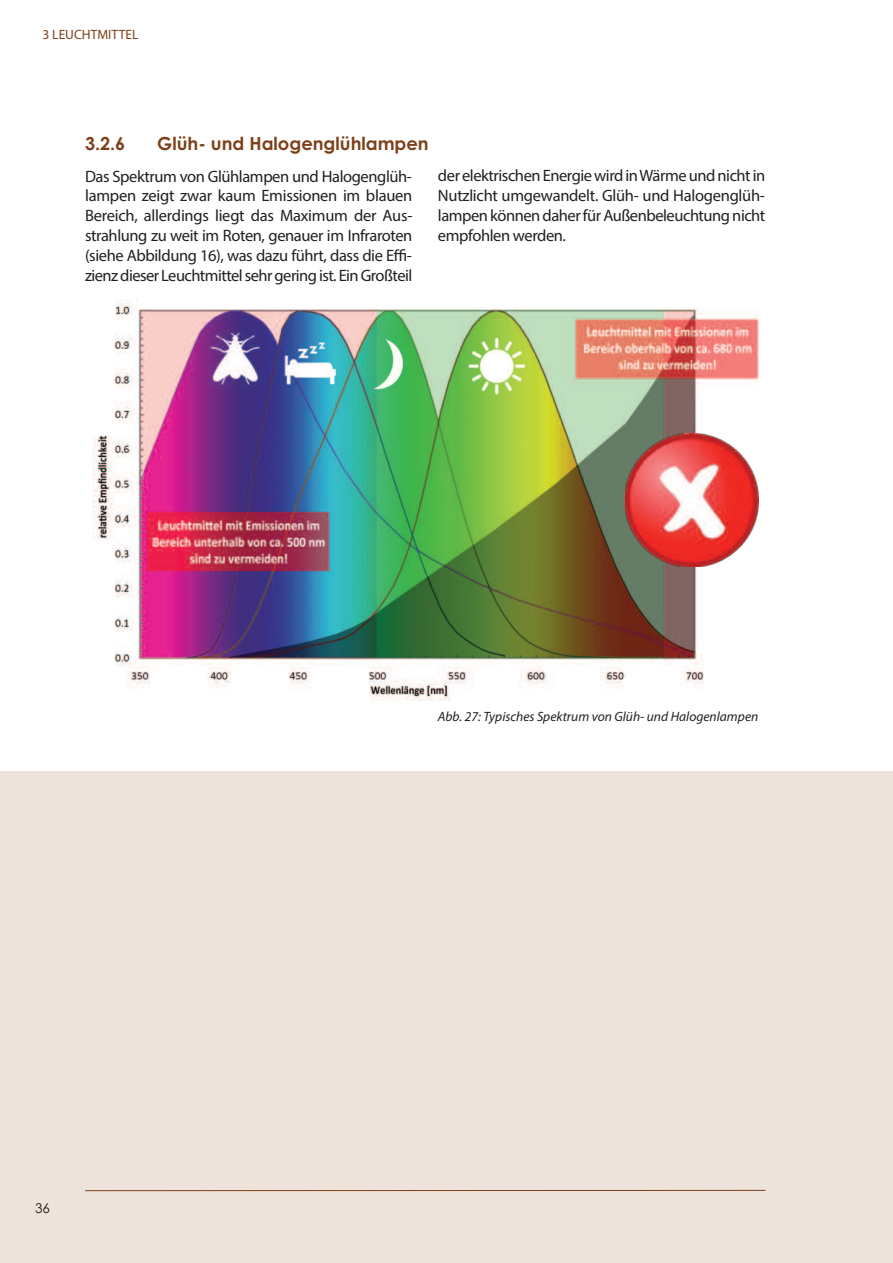
<style>
.page{position:relative;width:893px;height:1263px;background:#fff}
.page>*{position:absolute;margin:0;border:0;box-sizing:border-box;transform-origin:0 0}
.t1{font:700 18px "Century Gothic";color:#7d401a}
.t2{font:16.5px/19.8px "Myriad Pro";letter-spacing:-.035em;color:#231f20;text-align:justify}
.t3{font:italic 13.5px "Myriad Pro";color:#231f20}
.t4{font:13.5px "Myriad Pro";color:#7d401a}
.t5{font:13.5px "Century Gothic";color:#231f20}
</style>
<div class="page">
<div style="left:0;top:771px;width:893px;height:492px;background:#ede3da"></div>
<hr style="left:85px;top:1190px;width:680px;height:1px;background:#7d401a">
<img style="left:92px;top:299px;width:666px;height:402px">
<img style="left:626px;top:434px;width:132px;height:132px">
<p class="t4" style="left:43px;top:29px;width:97px">3 LEUCHTMITTEL</p>
<p class="t1" style="left:85px;top:133px;width:42px">3.2.6</p>
<p class="t1" style="left:157px;top:133px;width:273px">Glüh- und Halogenglühlampen</p>
<p class="t2" style="left:85px;top:167px;width:329px">Das Spektrum von Glühlampen und Halogenglüh&shy;lampen zeigt zwar kaum Emissionen im blauen Bereich, allerdings liegt das Maximum der Aus&shy;strahlung zu weit im Roten, genauer im Infraroten (siehe Abbildung 16), was dazu führt, dass die Effi&shy;zienz dieser Leuchtmittel sehr gering ist. Ein Großteil</p>
<p class="t2" style="left:438px;top:167px;width:329px">der elektrischen Energie wird inWärme und nicht in Nutzlicht umgewandelt. Glüh- und Halogenglüh&shy;lampen können daher für Außenbeleuchtung nicht empfohlen werden.</p>
<p class="t3" style="left:438px;top:712px;width:322px">Abb. 27: Typisches Spektrum von Glüh- und Halogenlampen</p>
<p class="t5" style="left:35px;top:1200px;width:16px">36</p>
</div>
